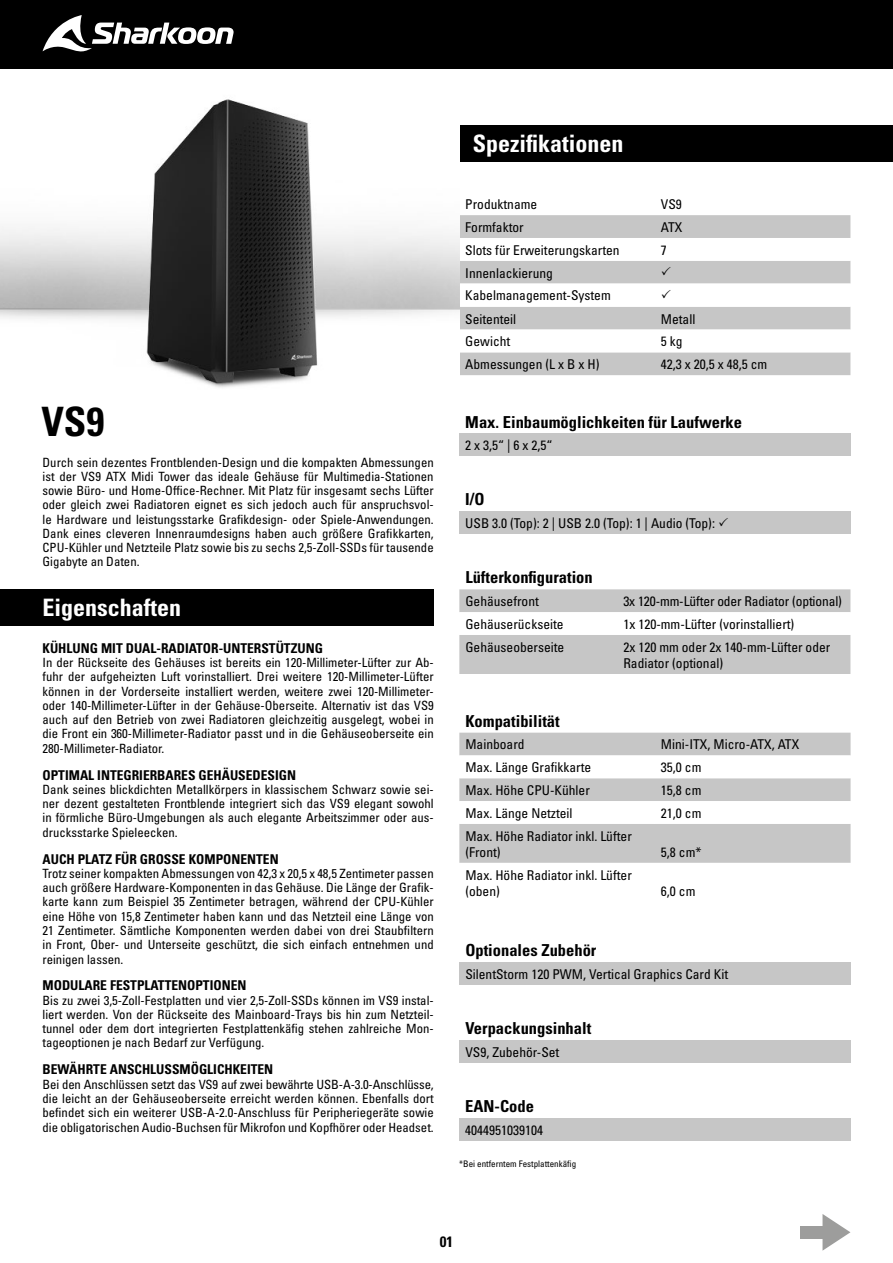
<style>
.page{position:relative;width:893px;height:1263px;background:#fff}
.page>*{position:absolute;margin:0;border:0;box-sizing:border-box;transform-origin:0 0}
.t1{font:40.5px "Univers LTCYR 67 Bold Cond";color:#000}
.t2{font:24px "Univers LTCYR 67 Bold Cond";color:#fff}
.t3{font:16.5px "Univers LTCYR 67 Bold Cond";color:#000}
.t4{font:15px "Univers LTCYR 67 Bold Cond";color:#000}
.t5{font:condensed 13.5px/16.2px "Univers LTCYR 57";color:#000}
.t6{font:13.5px "Univers LTCYR 67 Bold Cond";color:#000}
.t7{font:condensed 12.75px/14.2px "Univers LTCYR 57";color:#000;text-align:justify}
.t8{font:condensed 9px "Univers LTCYR 57";color:#000}
</style>
<div class="page">
<div style="left:0;top:0;width:893px;height:69px;background:#000"></div>
<svg style="left:43px;top:15px;width:191px;height:37px"></svg>
<div style="left:459px;top:125px;width:434px;height:37px;background:#000"></div>
<div style="left:459px;top:215px;width:391px;height:160px;background:#c6c6c6"></div>
<div style="left:459px;top:511px;width:391px;height:23px;background:#c6c6c6"></div>
<div style="left:459px;top:433px;width:391px;height:23px;background:#c6c6c6"></div>
<svg style="left:459px;top:589px;width:391px;height:85px"></svg>
<div style="left:459px;top:733px;width:391px;height:22px;background:#c6c6c6"></div>
<svg style="left:459px;top:755px;width:391px;height:108px;fill:#c6c6c6"></svg>
<svg style="left:822px;top:1214px;width:28px;height:37px"></svg>
<div style="left:800px;top:1226px;width:25px;height:12px;background:#9d9d9c"></div>
<img style="left:0;top:99px;width:459px;height:289px">
<div style="left:0;top:589px;width:434px;height:37px;background:#000"></div>
<div style="left:459px;top:1040px;width:391px;height:23px;background:#c6c6c6"></div>
<div style="left:459px;top:1118px;width:391px;height:23px;background:#c6c6c6"></div>
<div style="left:459px;top:962px;width:391px;height:23px;background:#c6c6c6"></div>
<svg style="left:459px;top:238px;width:391px;height:114px"></svg>
<h1 class="t1" style="left:41px;top:396px;width:65px">VS9</h1>
<p class="t7" style="left:43px;top:454px;width:393px">Durch sein dezentes Frontblenden-Design und die kompakten Abmessungen ist der VS9 ATX Midi Tower das ideale Gehäuse für Multimedia-Stationen sowie Büro- und Home-Office-Rechner. Mit Platz für insgesamt sechs Lüfter oder gleich zwei Radiatoren eignet es sich jedoch auch für anspruchsvol&shy;le Hardware und leistungsstarke Grafikdesign- oder Spiele-Anwendungen.<br>Dank eines cleveren Innenraumdesigns haben auch größere Grafikkarten, CPU-Kühler und Netzteile Platz sowie bis zu sechs 2,5-Zoll-SSDs für tausende Gigabyte an Daten.</p>
<h2 class="t2" style="left:43px;top:592px;width:140px">Eigenschaften</h2>
<p class="t6" style="left:43px;top:640px;width:282px">KÜHLUNG MIT DUAL-RADIATOR-UNTERSTÜTZUNG</p>
<p class="t7" style="left:43px;top:655px;width:393px">In der Rückseite des Gehäuses ist bereits ein 120-Millimeter-Lüfter zur Ab&shy;fuhr der aufgeheizten Luft vorinstalliert. Drei weitere 120-Millimeter-Lüfter können in der Vorderseite installiert werden, weitere zwei 120-Millimeter&shy;oder 140-Millimeter-Lüfter in der Gehäuse-Oberseite. Alternativ ist das VS9 auch auf den Betrieb von zwei Radiatoren gleichzeitig ausgelegt, wobei in die Front ein 360-Millimeter-Radiator passt und in die Gehäuseoberseite ein 280-Millimeter-Radiator.</p>
<p class="t6" style="left:43px;top:767px;width:255px">OPTIMAL INTEGRIERBARES GEHÄUSEDESIGN</p>
<p class="t7" style="left:43px;top:782px;width:393px">Dank seines blickdichten Metallkörpers in klassischem Schwarz sowie sei&shy;ner dezent gestalteten Frontblende integriert sich das VS9 elegant sowohl in förmliche Büro-Umgebungen als auch elegante Arbeitszimmer oder aus&shy;drucksstarke Spieleecken.</p>
<p class="t6" style="left:43px;top:851px;width:238px">AUCH PLATZ FÜR GROSSE KOMPONENTEN</p>
<p class="t7" style="left:43px;top:866px;width:393px">Trotz seiner kompakten Abmessungen von 42,3 x 20,5 x 48,5 Zentimeter passen auch größere Hardware-Komponenten in das Gehäuse. Die Länge der Grafik&shy;karte kann zum Beispiel 35 Zentimeter betragen, während der CPU-Kühler eine Höhe von 15,8 Zentimeter haben kann und das Netzteil eine Länge von 21 Zentimeter. Sämtliche Komponenten werden dabei von drei Staubfiltern in Front, Ober- und Unterseite geschützt, die sich einfach entnehmen und reinigen lassen.</p>
<p class="t6" style="left:43px;top:977px;width:205px">MODULARE FESTPLATTENOPTIONEN</p>
<p class="t7" style="left:43px;top:993px;width:393px">Bis zu zwei 3,5-Zoll-Festplatten und vier 2,5-Zoll-SSDs können im VS9 instal&shy;liert werden. Von der Rückseite des Mainboard-Trays bis hin zum Netzteil&shy;tunnel oder dem dort integrierten Festplattenkäfig stehen zahlreiche Mon&shy;tageoptionen je nach Bedarf zur Verfügung.</p>
<p class="t6" style="left:43px;top:1061px;width:232px">BEWÄHRTE ANSCHLUSSMÖGLICHKEITEN</p>
<p class="t7" style="left:43px;top:1077px;width:393px">Bei den Anschlüssen setzt das VS9 auf zwei bewährte USB-A-3.0-Anschlüsse, die leicht an der Gehäuseoberseite erreicht werden können. Ebenfalls dort befindet sich ein weiterer USB-A-2.0-Anschluss für Peripheriegeräte sowie die obligatorischen Audio-Buchsen für Mikrofon und Kopfhörer oder Headset.</p>
<h2 class="t2" style="left:473px;top:129px;width:152px">Spezifikationen</h2>
<p class="t5" style="left:465px;top:196px;width:73px">Produktname</p>
<p class="t5" style="left:661px;top:196px;width:23px">VS9</p>
<p class="t5" style="left:465px;top:219px;width:60px">Formfaktor</p>
<p class="t5" style="left:661px;top:219px;width:23px">ATX</p>
<p class="t5" style="left:465px;top:241px;width:156px">Slots für Erweiterungskarten</p>
<p class="t5" style="left:661px;top:241px;width:7px">7</p>
<p class="t5" style="left:465px;top:261px;width:147px;line-height:23px">Innenlackierung<br>Kabelmanagement-System<br>Seitenteil</p>
<p class="t5" style="left:661px;top:310px;width:36px">Metall</p>
<p class="t5" style="left:465px;top:333px;width:46px">Gewicht</p>
<p class="t5" style="left:661px;top:333px;width:23px">5 kg</p>
<p class="t5" style="left:465px;top:356px;width:136px">Abmessungen (L x B x H)</p>
<p class="t5" style="left:661px;top:356px;width:108px">42,3 x 20,5 x 48,5 cm</p>
<p class="t3" style="left:465px;top:411px;width:278px">Max. Einbaumöglichkeiten für Laufwerke</p>
<p class="t5" style="left:465px;top:437px;width:89px">2 x 3,5“ | 6 x 2,5“</p>
<p class="t3" style="left:465px;top:489px;width:21px">I/O</p>
<p class="t5" style="left:465px;top:515px;width:251px">USB 3.0 (Top): 2 | USB 2.0 (Top): 1 | Audio (Top):</p>
<p class="t3" style="left:465px;top:567px;width:129px">Lüfterkonfiguration</p>
<p class="t5" style="left:465px;top:593px;width:75px">Gehäusefront</p>
<p class="t5" style="left:623px;top:593px;width:220px">3x 120-mm-Lüfter oder Radiator (optional)</p>
<p class="t5" style="left:465px;top:616px;width:100px">Gehäuserückseite</p>
<p class="t5" style="left:623px;top:616px;width:172px">1x 120-mm-Lüfter (vorinstalliert)</p>
<p class="t5" style="left:465px;top:638px;width:100px">Gehäuseoberseite</p>
<p class="t5" style="left:623px;top:638px;width:208px">2x 120 mm oder 2x 140-mm-Lüfter oder<br>Radiator (optional)</p>
<p class="t3" style="left:465px;top:711px;width:96px">Kompatibilität</p>
<p class="t5" style="left:465px;top:736px;width:61px">Mainboard</p>
<p class="t5" style="left:661px;top:736px;width:140px">Mini-ITX, Micro-ATX, ATX</p>
<p class="t5" style="left:465px;top:759px;width:127px">Max. Länge Grafikkarte</p>
<p class="t5" style="left:661px;top:759px;width:42px">35,0 cm</p>
<p class="t5" style="left:465px;top:782px;width:126px">Max. Höhe CPU-Kühler</p>
<p class="t5" style="left:661px;top:782px;width:42px">15,8 cm</p>
<p class="t5" style="left:465px;top:805px;width:109px">Max. Länge Netzteil</p>
<p class="t5" style="left:661px;top:805px;width:42px">21,0 cm</p>
<p class="t5" style="left:465px;top:827px;width:168px">Max. Höhe Radiator inkl. Lüfter (Front)</p>
<p class="t5" style="left:661px;top:844px;width:42px">5,8 cm*</p>
<p class="t5" style="left:465px;top:866px;width:168px">Max. Höhe Radiator inkl. Lüfter (oben)</p>
<p class="t5" style="left:661px;top:883px;width:36px">6,0 cm</p>
<p class="t3" style="left:465px;top:940px;width:133px">Optionales Zubehör</p>
<p class="t5" style="left:465px;top:966px;width:264px">SilentStorm 120 PWM, Vertical Graphics Card Kit</p>
<p class="t3" style="left:465px;top:1018px;width:127px">Verpackungsinhalt</p>
<p class="t5" style="left:465px;top:1044px;width:96px">VS9, Zubehör-Set</p>
<p class="t3" style="left:465px;top:1096px;width:70px">EAN-Code</p>
<p class="t5" style="left:465px;top:1121px;width:79px">4044951039104</p>
<p class="t8" style="left:459px;top:1158px;width:118px">*Bei entferntem Festplattenkäfig</p>
<p class="t4" style="left:440px;top:1232px;width:15px">01</p>
</div>
